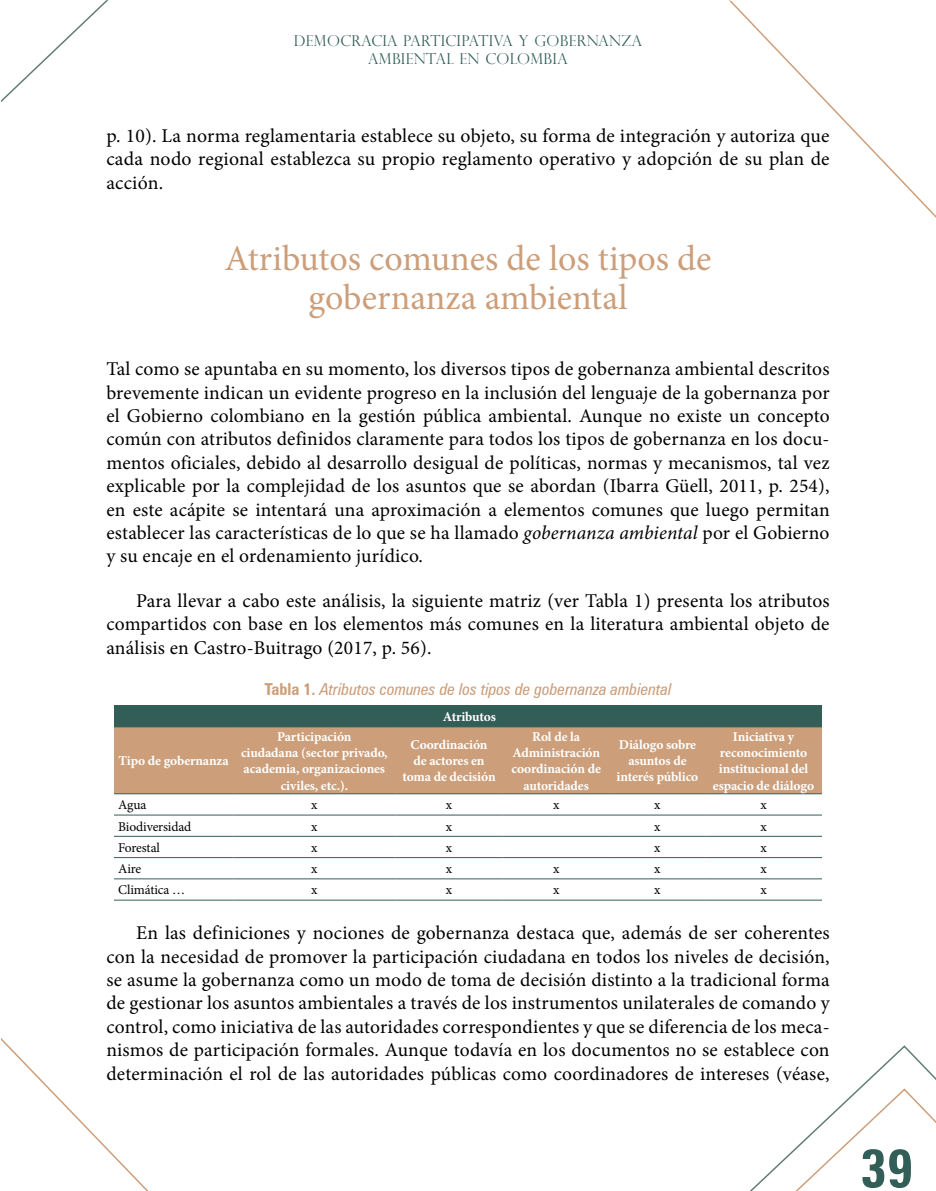
<style>
.page{position:relative;width:936px;height:1191px;background:#fff}
.page>*{position:absolute;margin:0;border:0;box-sizing:border-box;transform-origin:0 0}
.t1{font:700 condensed 54px "Zurich BT";color:#325e57}
.t2{font:36px/39px "Minion Pro";color:#cc9e7a;text-align:center}
.t3{font:19.5px/23.4px "Minion Pro";letter-spacing:.01em;color:#000;text-align:justify}
.t4{font:italic condensed 16.5px "Zurich BT";color:#cc9e7a}
.t5{font:300 15px/18px "Perpetua Titling";letter-spacing:.02em;color:#325e57;text-align:center}
.t6{font:700 13.5px/16.2px "Minion Pro";letter-spacing:-.01em;color:#fff;text-align:center}
.t7{font:13.5px "Minion Pro";letter-spacing:-.01em;color:#000}
.s1{font-style:italic}
.s2{font-weight:700;font-style:normal}
</style>
<div class="page">
<svg style="left:1px;top:0;width:108px;height:103px"></svg>
<svg style="left:5px;top:1044px;width:930px;height:147px"></svg>
<svg style="left:566px;top:1087px;width:369px;height:104px"></svg>
<div style="left:114px;top:705px;width:707px;height:22px;background:#325e57"></div>
<div style="left:114px;top:727px;width:707px;height:66px;background:#cc9e7a"></div>
<hr style="left:114px;top:793px;width:119px;height:1px;background:#325e57">
<hr style="left:233px;top:793px;width:162px;height:1px;background:#325e57">
<hr style="left:395px;top:793px;width:107px;height:1px;background:#325e57">
<hr style="left:502px;top:793px;width:108px;height:1px;background:#325e57">
<hr style="left:610px;top:793px;width:95px;height:1px;background:#325e57">
<hr style="left:705px;top:793px;width:116px;height:1px;background:#325e57">
<hr style="left:114px;top:814px;width:119px;height:1px;background:#325e57">
<hr style="left:233px;top:814px;width:162px;height:1px;background:#325e57">
<hr style="left:395px;top:814px;width:107px;height:1px;background:#325e57">
<hr style="left:502px;top:814px;width:108px;height:1px;background:#325e57">
<hr style="left:610px;top:814px;width:95px;height:1px;background:#325e57">
<hr style="left:705px;top:814px;width:116px;height:1px;background:#325e57">
<hr style="left:114px;top:836px;width:119px;height:1px;background:#325e57">
<hr style="left:233px;top:836px;width:162px;height:1px;background:#325e57">
<hr style="left:395px;top:836px;width:107px;height:1px;background:#325e57">
<hr style="left:502px;top:836px;width:108px;height:1px;background:#325e57">
<hr style="left:610px;top:836px;width:95px;height:1px;background:#325e57">
<hr style="left:705px;top:836px;width:116px;height:1px;background:#325e57">
<hr style="left:114px;top:857px;width:119px;height:1px;background:#325e57">
<hr style="left:233px;top:857px;width:162px;height:1px;background:#325e57">
<hr style="left:395px;top:857px;width:107px;height:1px;background:#325e57">
<hr style="left:502px;top:857px;width:108px;height:1px;background:#325e57">
<hr style="left:610px;top:857px;width:95px;height:1px;background:#325e57">
<hr style="left:705px;top:857px;width:116px;height:1px;background:#325e57">
<hr style="left:114px;top:878px;width:119px;height:1px;background:#325e57">
<hr style="left:233px;top:878px;width:162px;height:1px;background:#325e57">
<hr style="left:395px;top:878px;width:107px;height:1px;background:#325e57">
<hr style="left:502px;top:878px;width:108px;height:1px;background:#325e57">
<hr style="left:610px;top:878px;width:95px;height:1px;background:#325e57">
<hr style="left:705px;top:878px;width:116px;height:1px;background:#325e57">
<hr style="left:114px;top:899px;width:119px;height:1px;background:#325e57">
<hr style="left:233px;top:899px;width:162px;height:1px;background:#325e57">
<hr style="left:395px;top:899px;width:107px;height:1px;background:#325e57">
<hr style="left:502px;top:899px;width:108px;height:1px;background:#325e57">
<hr style="left:610px;top:899px;width:95px;height:1px;background:#325e57">
<hr style="left:705px;top:899px;width:116px;height:1px;background:#325e57">
<p class="t5" style="left:294px;top:31px;width:349px">DEMOCRACIA PARTICIPATIVA Y GOBERNANZA<br>AMBIENTAL EN COLOMBIA</p>
<p class="t3" style="left:106px;top:124px;width:724px">p. 10). La norma reglamentaria establece su objeto, su forma de integración y autoriza que cada nodo regional establezca su propio reglamento operativo y adopción de su plan de acción.</p>
<h2 class="t2" style="left:224px;top:239px;width:488px">Atributos comunes de los tipos de gobernanza ambiental</h2>
<p class="t3" style="left:106px;top:357px;width:724px">Tal como se apuntaba en su momento, los diversos tipos de gobernanza ambiental descritos brevemente indican un evidente progreso en la inclusión del lenguaje de la gobernanza por el Gobierno colombiano en la gestión pública ambiental. Aunque no existe un concepto común con atributos definidos claramente para todos los tipos de gobernanza en los docu&shy;mentos oficiales, debido al desarrollo desigual de políticas, normas y mecanismos, tal vez explicable por la complejidad de los asuntos que se abordan (Ibarra Güell, 2011, p. 254), en este acápite se intentará una aproximación a elementos comunes que luego permitan establecer las características de lo que se ha llamado <span class="s1">gobernanza ambiental</span> por el Gobierno y su encaje en el ordenamiento jurídico.</p>
<p class="t3" style="left:106px;top:589px;width:724px;text-indent:30px">Para llevar a cabo este análisis, la siguiente matriz (ver Tabla 1) presenta los atributos compartidos con base en los elementos más comunes en la literatura ambiental objeto de análisis en Castro-Buitrago (2017, p. 56).</p>
<p class="t4" style="left:264px;top:679px;width:408px"><span class="s2">Tabla 1.</span> Atributos comunes de los tipos de gobernanza ambiental</p>
<p class="t6" style="left:443px;top:708px;width:55px">Atributos</p>
<p class="t6" style="left:119px;top:752px;width:111px">Tipo de gobernanza</p>
<p class="t6" style="left:241px;top:728px;width:148px">Participación<br>ciudadana (sector privado, academia, organizaciones civiles, etc.).</p>
<p class="t6" style="left:402px;top:736px;width:95px">Coordinación de actores en toma de decisión</p>
<p class="t6" style="left:511px;top:728px;width:91px">Rol de la<br>Administración coordinación de autoridades</p>
<p class="t6" style="left:616px;top:736px;width:83px">Diálogo sobre asuntos de interés público</p>
<p class="t6" style="left:713px;top:728px;width:103px">Iniciativa y reconocimiento institucional del espacio de diálogo</p>
<p class="t7" style="left:118px;top:796px;width:30px">Agua</p>
<p class="t7" style="left:311px;top:796px;width:8px">x</p>
<p class="t7" style="left:446px;top:796px;width:8px">x</p>
<p class="t7" style="left:553px;top:796px;width:8px">x</p>
<p class="t7" style="left:654px;top:796px;width:8px">x</p>
<p class="t7" style="left:760px;top:796px;width:8px">x</p>
<p class="t7" style="left:118px;top:817px;width:75px">Biodiversidad</p>
<p class="t7" style="left:311px;top:817px;width:8px">x</p>
<p class="t7" style="left:446px;top:817px;width:8px">x</p>
<p class="t7" style="left:654px;top:817px;width:8px">x</p>
<p class="t7" style="left:760px;top:817px;width:8px">x</p>
<p class="t7" style="left:118px;top:838px;width:43px">Forestal</p>
<p class="t7" style="left:311px;top:838px;width:8px">x</p>
<p class="t7" style="left:446px;top:838px;width:8px">x</p>
<p class="t7" style="left:654px;top:838px;width:8px">x</p>
<p class="t7" style="left:760px;top:838px;width:8px">x</p>
<p class="t7" style="left:118px;top:859px;width:25px">Aire</p>
<p class="t7" style="left:311px;top:859px;width:8px">x</p>
<p class="t7" style="left:446px;top:859px;width:8px">x</p>
<p class="t7" style="left:553px;top:859px;width:8px">x</p>
<p class="t7" style="left:654px;top:859px;width:8px">x</p>
<p class="t7" style="left:760px;top:859px;width:8px">x</p>
<p class="t7" style="left:118px;top:881px;width:69px">Climática …</p>
<p class="t7" style="left:311px;top:881px;width:8px">x</p>
<p class="t7" style="left:446px;top:881px;width:8px">x</p>
<p class="t7" style="left:553px;top:881px;width:8px">x</p>
<p class="t7" style="left:654px;top:881px;width:8px">x</p>
<p class="t7" style="left:760px;top:881px;width:8px">x</p>
<p class="t3" style="left:106px;top:921px;width:724px;text-indent:30px">En las definiciones y nociones de gobernanza destaca que, además de ser coherentes con la necesidad de promover la participación ciudadana en todos los niveles de decisión, se asume la gobernanza como un modo de toma de decisión distinto a la tradicional forma de gestionar los asuntos ambientales a través de los instrumentos unilaterales de comando y control, como iniciativa de las autoridades correspondientes y que se diferencia de los meca&shy;nismos de participación formales. Aunque todavía en los documentos no se establece con determinación el rol de las autoridades públicas como coordinadores de intereses (véase,</p>
<h1 class="t1" style="left:860px;top:1135px;width:55px">39</h1>
</div>
